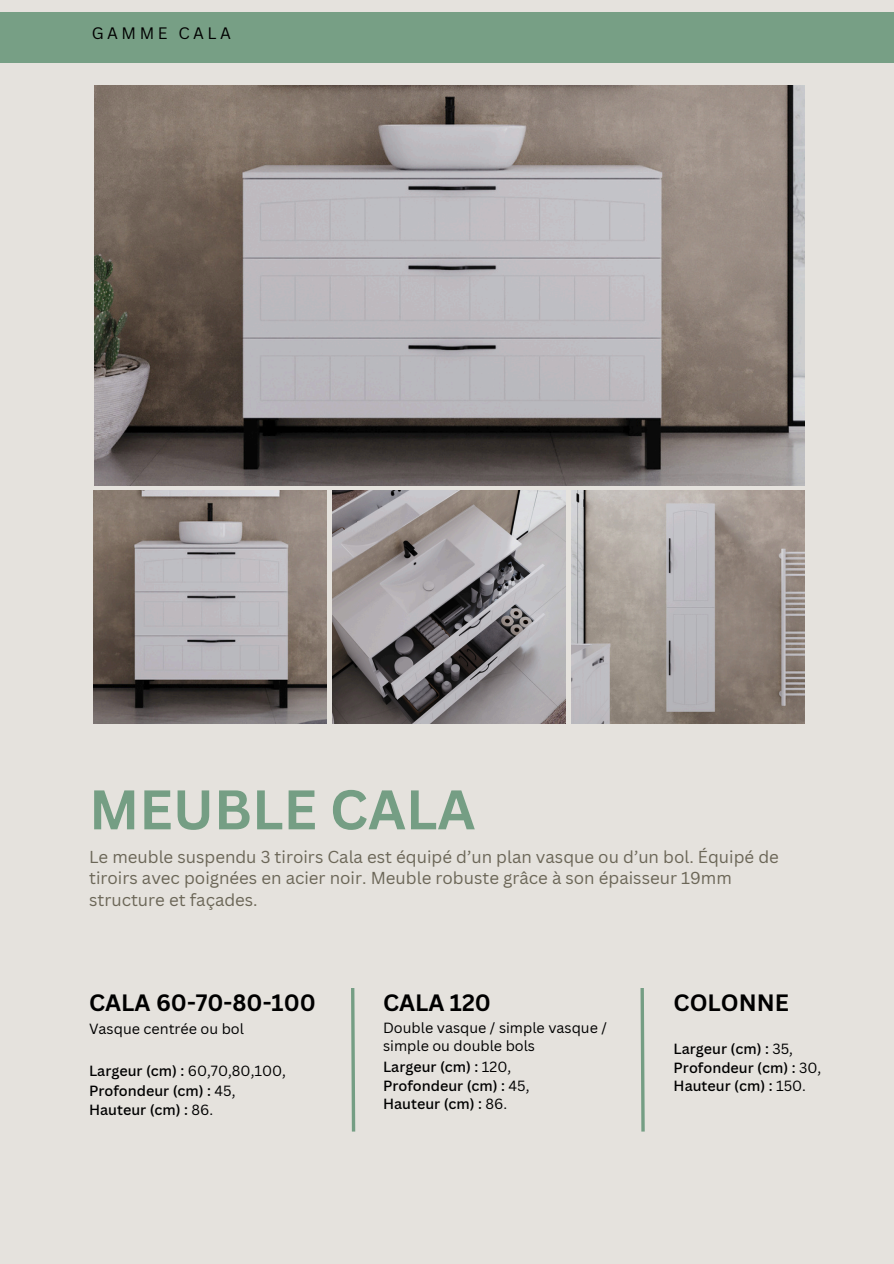
<style>
.page{position:relative;width:894px;height:1264px;background:#fff}
.page>*{position:absolute;margin:0;border:0;box-sizing:border-box;transform-origin:0 0}
.t1{font:700 54.45px "Canva Sans";color:#759e84}
.t2{font:700 22.95px "Canva Sans";color:#000}
.t3{font:16.8px/21.8px "Canva Sans";color:#6b6657}
.t4{font:16.2px "Canva Sans";letter-spacing:.215em;color:#000}
.t5{font:500 14.4px "Canva Sans";color:#000}
.t6{font:14.4px/18px "Canva Sans";color:#000}
.s1{font-weight:400}
.s2{font-weight:500}
</style>
<div class="page">
<div style="left:0;top:0;width:893px;height:1263px;background:#e5e2dd"></div>
<div style="left:0;top:12px;width:893px;height:51px;background:#779f85"></div>
<img style="left:94px;top:85px;width:710px;height:401px">
<img style="left:94px;top:490px;width:233px;height:233px">
<img style="left:333px;top:490px;width:232px;height:233px">
<img style="left:571px;top:490px;width:233px;height:233px">
<svg style="left:351px;top:988px;width:4px;height:143px"></svg>
<svg style="left:640px;top:988px;width:4px;height:143px"></svg>
<p class="t4" style="left:92px;top:22px;width:140px">GAMME CALA</p>
<h3 class="t1" style="left:89px;top:771px;width:387px">MEUBLE CALA</h3>
<h3 class="t3" style="left:89px;top:845px;width:691px">Le meuble suspendu 3 tiroirs Cala est équipé d’un plan vasque ou d’un bol. Équipé de tiroirs avec poignées en acier noir. Meuble robuste grâce à son épaisseur 19mm structure et façades.</h3>
<h1 class="t2" style="left:89px;top:986px;width:228px">CALA 60-70-80-100</h1>
<p class="t2" style="left:383px;top:986px;width:109px">CALA 120</p>
<p class="t6" style="left:383px;top:1018px;width:225px">Double vasque / simple vasque / simple ou double bols</p>
<p class="t5" style="left:383px;top:1056px;width:130px">Largeur (cm) : <span class="s1">120,</span></p>
<p class="t5" style="left:383px;top:1075px;width:148px">Profondeur (cm) : <span class="s1">45,</span></p>
<p class="t5" style="left:383px;top:1093px;width:126px">Hauteur (cm) : <span class="s1">86.</span></p>
<p class="t6" style="left:89px;top:1019px;width:156px">Vasque centrée ou bol</p>
<p class="t6" style="left:89px;top:1061px;width:198px"><span class="s2">Largeur (cm) :</span> 60,70,80,100,</p>
<p class="t5" style="left:89px;top:1080px;width:148px">Profondeur (cm) : <span class="s1">45,</span></p>
<p class="t5" style="left:89px;top:1099px;width:126px">Hauteur (cm) : <span class="s1">86.</span></p>
<h1 class="t2" style="left:673px;top:986px;width:117px">COLONNE</h1>
<p class="t5" style="left:673px;top:1038px;width:121px">Largeur (cm) : <span class="s1">35,</span></p>
<p class="t5" style="left:673px;top:1057px;width:149px">Profondeur (cm) : <span class="s1">30,</span></p>
<p class="t5" style="left:673px;top:1075px;width:134px">Hauteur (cm) : <span class="s1">150.</span></p>
</div>
